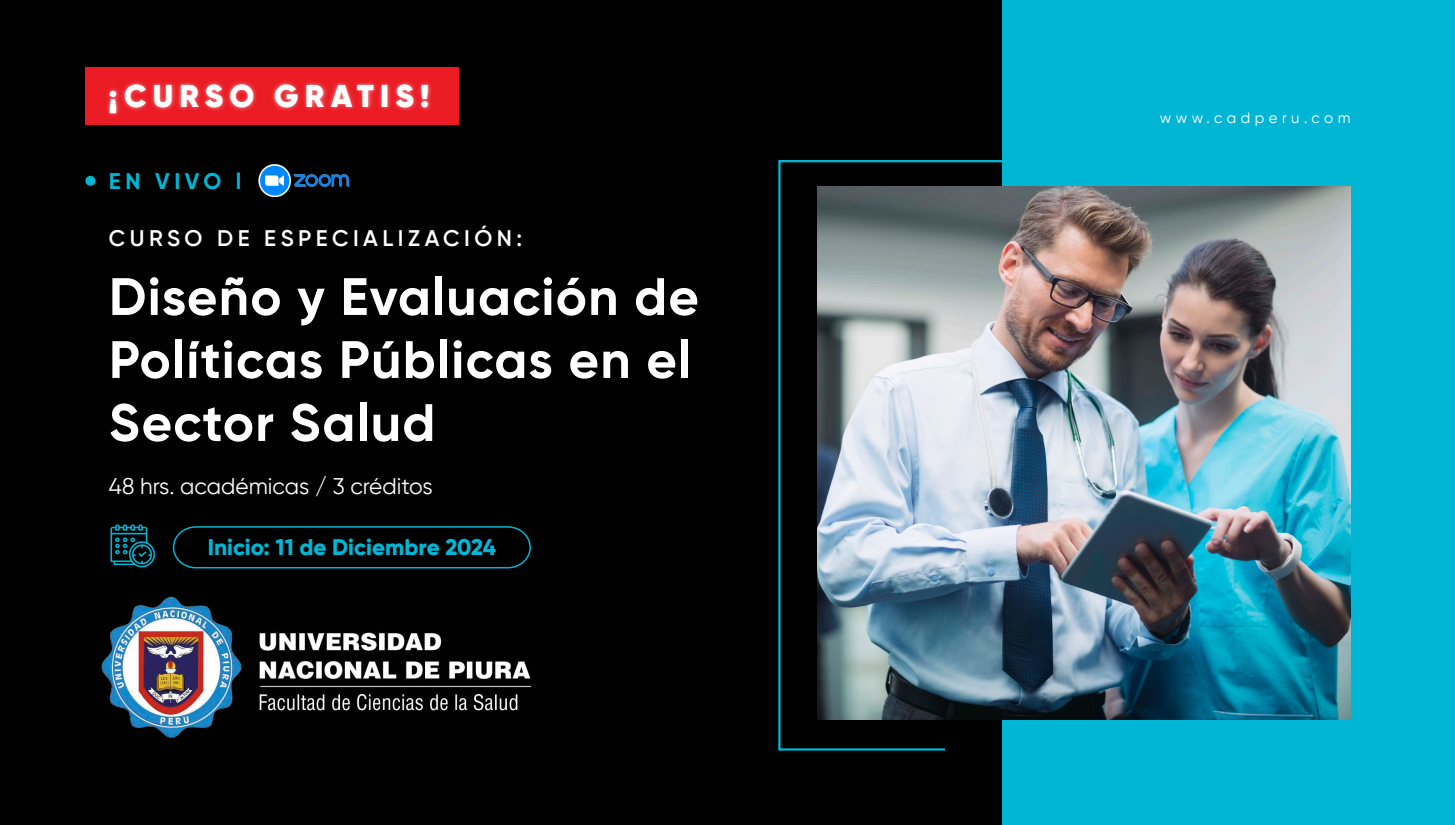
<style>
.page{position:relative;width:1455px;height:825px;background:#010101}
.page>*{position:absolute;margin:0;border:0;box-sizing:border-box;transform-origin:0 0}
.t1{font:700 52.5px/63px "Gilroy";letter-spacing:.025em;color:#fff}
.t2{font:900 31.5px "Gilroy";letter-spacing:.195em;color:#fff}
.t3{font:22.58px "Gilroy";color:#fff}
.t4{font:800 22.58px "Gilroy";color:#00b6d4}
.t5{font:700 22.58px "Gilroy";letter-spacing:.2em;color:#00b6d4}
.t6{font:600 22.5px "Gilroy";letter-spacing:.2em;color:#fff}
.t7{font:15px "Gilroy";letter-spacing:.3em;color:#fff}
</style>
<div class="page">
<svg style="left:778px;top:159px;width:225px;height:592px"></svg>
<div style="left:1003px;top:0;width:452px;height:825px;background:#00b6d4"></div>
<svg style="left:172px;top:526px;width:359px;height:43px"></svg>
<svg style="left:111px;top:524px;width:44px;height:44px"></svg>
<img style="left:258px;top:164px;width:91px;height:34px">
<div style="left:85px;top:176px;width:10px;height:10px;background:#00b6d4;border-radius:50%"></div>
<div style="left:813px;top:186px;width:190px;height:536px;background:#000"></div>
<div style="left:85px;top:67px;width:374px;height:57px;background:#eb1b24"></div>
<img style="left:107px;top:82px;width:325px;height:34px">
<img style="left:101px;top:596px;width:429px;height:142px">
<img style="left:817px;top:186px;width:533px;height:534px">
<p class="t2" style="left:109px;top:76px;width:322px">¡CURSO GRATIS!</p>
<p class="t5" style="left:109px;top:167px;width:134px">EN VIVO l</p>
<p class="t6" style="left:109px;top:224px;width:415px">CURSO DE ESPECIALIZACIÓN:</p>
<p class="t1" style="left:109px;top:265px;width:591px">Diseño y Evaluación de<br>Políticas Públicas en el<br>Sector Salud</p>
<p class="t3" style="left:109px;top:473px;width:325px">48 hrs. académicas / 3 créditos</p>
<p class="t4" style="left:208px;top:533px;width:290px">Inicio: 11 de Diciembre 2024</p>
<p class="t7" style="left:1160px;top:109px;width:192px">www.cadperu.com</p>
</div>
